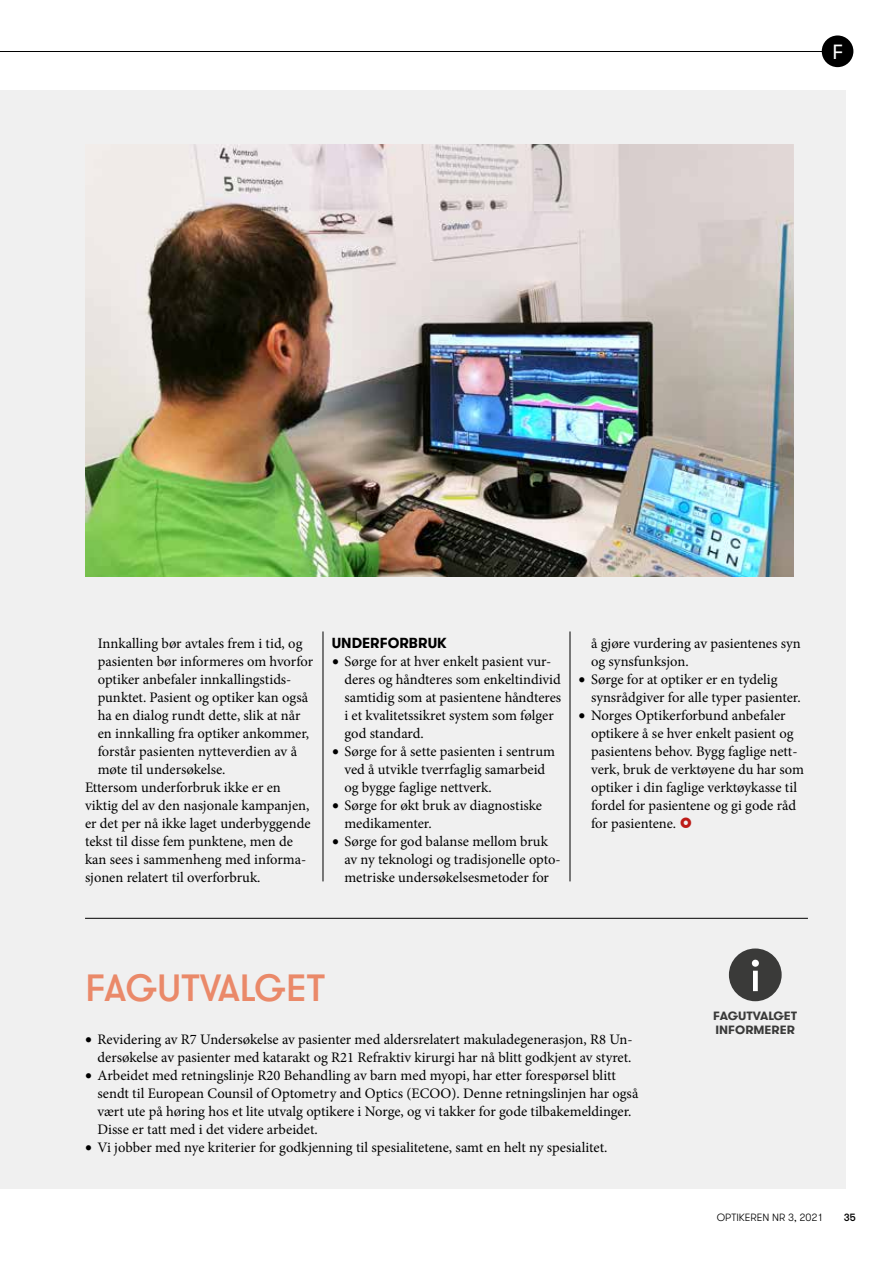
<style>
.page{position:relative;width:893px;height:1263px;background:#fff}
.page>*{position:absolute;margin:0;border:0;box-sizing:border-box;transform-origin:0 0}
.t1{font:500 37.95px "GT Walsheim";color:#ea8969}
.t2{font:20.55px "GT Walsheim";color:#fff}
.t3{font:14.55px/18px "Minion Pro";color:#000}
.t4{font:700 14.55px "GT Walsheim";color:#000}
.t5{font:700 12px/14.4px "GT Walsheim";color:#3a3a39;scale:1.05 1}
.t6{font:300 10.5px "GT Walsheim";color:#000}
.t7{font:500 10.5px "GT Walsheim";color:#000}
.s1{font-size:19.5px}
</style>
<div class="page">
<div style="left:822px;top:35px;width:31px;height:32px;background:#000;border-radius:50%"></div>
<hr style="left:0;top:51px;width:825px;height:1px;background:#000">
<div style="left:0;top:90px;width:846px;height:1098px;background:#f0f0f0"></div>
<hr style="left:85px;top:918px;width:723px;height:1px;background:#000">
<div style="left:729px;top:948px;width:53px;height:53px;background:#3a3a39;border-radius:50%"></div>
<svg style="left:752px;top:960px;width:7px;height:31px"></svg>
<img style="left:85px;top:145px;width:709px;height:431px">
<hr style="left:323px;top:631px;width:1px;height:250px;background:#000">
<hr style="left:570px;top:631px;width:1px;height:250px;background:#000">
<h2 class="t2" style="left:832px;top:39px;width:13px">F</h2>
<p class="t3" style="left:98px;top:634px;width:206px">Innkalling bør avtales frem i tid, og</p>
<p class="t3" style="left:98px;top:652px;width:217px">pasienten bør informeres om hvorfor</p>
<p class="t3" style="left:98px;top:670px;width:195px">optiker anbefaler innkallingstids-</p>
<p class="t3" style="left:98px;top:688px;width:212px">punktet. Pasient og optiker kan også</p>
<p class="t3" style="left:98px;top:706px;width:204px">ha en dialog rundt dette, slik at når</p>
<p class="t3" style="left:98px;top:724px;width:213px">en innkalling fra optiker ankommer,</p>
<p class="t3" style="left:98px;top:742px;width:201px">forstår pasienten nytteverdien av å</p>
<p class="t3" style="left:98px;top:760px;width:129px">møte til undersøkelse.</p>
<p class="t3" style="left:85px;top:778px;width:197px">Ettersom underforbruk ikke er en</p>
<p class="t3" style="left:85px;top:796px;width:226px">viktig del av den nasjonale kampanjen,</p>
<p class="t3" style="left:85px;top:814px;width:227px">er det per nå ikke laget underbyggende</p>
<p class="t3" style="left:85px;top:832px;width:210px">tekst til disse fem punktene, men de</p>
<p class="t3" style="left:85px;top:850px;width:223px">kan sees i sammenheng med informa-</p>
<p class="t3" style="left:85px;top:868px;width:177px">sjonen relatert til overforbruk.</p>
<p class="t4" style="left:332px;top:634px;width:117px">UNDERFORBRUK</p>
<p class="t3" style="left:344px;top:652px;width:218px;text-indent:-13px"><span class="s1">•</span> Sørge for at hver enkelt pasient vur&shy;deres og håndteres som enkeltindivid samtidig som at pasientene håndteres i et kvalitetssikret system som følger god standard.</p>
<p class="t3" style="left:344px;top:742px;width:212px;text-indent:-13px"><span class="s1">•</span> Sørge for å sette pasienten i sentrum ved å utvikle tverrfaglig samarbeid og bygge faglige nettverk.</p>
<p class="t3" style="left:344px;top:796px;width:199px;text-indent:-13px"><span class="s1">•</span> Sørge for økt bruk av diagnostiske medikamenter.</p>
<p class="t3" style="left:344px;top:832px;width:218px;text-indent:-13px"><span class="s1">•</span> Sørge for god balanse mellom bruk av ny teknologi og tradisjonelle opto&shy;metriske undersøkelsesmetoder for</p>
<p class="t3" style="left:591px;top:634px;width:211px">å gjøre vurdering av pasientenes syn og synsfunksjon.</p>
<p class="t3" style="left:591px;top:670px;width:211px;text-indent:-13px"><span class="s1">•</span> Sørge for at optiker er en tydelig synsrådgiver for alle typer pasienter.</p>
<p class="t3" style="left:591px;top:706px;width:214px;text-indent:-13px"><span class="s1">•</span> Norges Optikerforbund anbefaler optikere å se hver enkelt pasient og pasientens behov. Bygg faglige nett&shy;verk, bruk de verktøyene du har som optiker i din faglige verktøykasse til fordel for pasientene og gi gode råd for pasientene.</p>
<h1 class="t1" style="left:86px;top:963px;width:241px">FAGUTVALGET</h1>
<p class="t3" style="left:85px;top:1030px;width:549px;text-align:right"><span class="s1">•</span> Revidering av R7 Undersøkelse av pasienter med aldersrelatert makuladegenerasjon, R8 Un&shy;dersøkelse av pasienter med katarakt og R21 Refraktiv kirurgi har nå blitt godkjent av styret.</p>
<p class="t3" style="left:97px;top:1066px;width:542px;text-indent:-13px"><span class="s1">•</span> Arbeidet med retningslinje R20 Behandling av barn med myopi, har etter forespørsel blitt sendt til European Counsil of Optometry and Optics (ECOO). Denne retningslinjen har også vært ute på høring hos et lite utvalg optikere i Norge, og vi takker for gode tilbakemeldinger.<br>Disse er tatt med i det videre arbeidet.</p>
<p class="t3" style="left:85px;top:1138px;width:524px"><span class="s1">•</span> Vi jobber med nye kriterier for godkjenning til spesialitetene, samt en helt ny spesialitet.</p>
<p class="t5" style="left:713px;top:1009px;width:82px">FAGUTVALGET<br>INFORMERER</p>
<p class="t6" style="left:717px;top:1210px;width:108px">OPTIKEREN NR 3, 2021</p>
<p class="t7" style="left:844px;top:1210px;width:14px">35</p>
</div>
